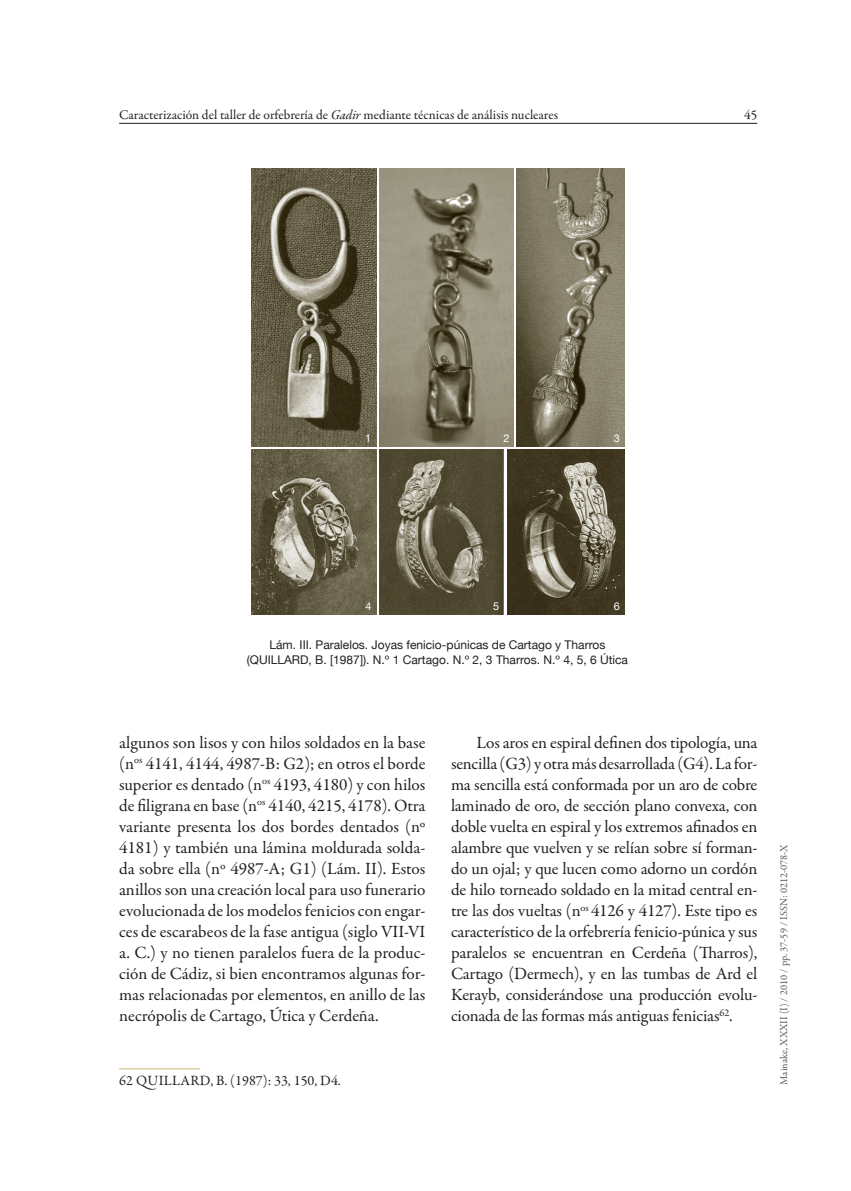
<style>
.page{position:relative;width:851px;height:1191px;background:#fff}
.page>*{position:absolute;margin:0;border:0;box-sizing:border-box;transform-origin:0 0}
.t1{font:17.25px/21px "Garamond Premr Pro";letter-spacing:-.01em;color:#231f20;text-align:justify}
.t2{font:14.25px "Garamond Premr Pro";color:#231f20}
.t3{font:13.5px "Garamond Premr Pro";color:#231f20}
.t4{font:12px/15px "Helvetica Neue";color:#231f20;text-align:center}
.t5{font:10.8px "Helvetica Neue";color:#fff}
.t6{font:10.5px "Garamond Premr Pro";color:#57585a}
.s1{font-style:italic}
</style>
<div class="page">
<hr style="left:119px;top:123px;width:638px;height:1px;background:#231f20">
<img style="left:252px;top:168px;width:124px;height:279px">
<img style="left:379px;top:168px;width:134px;height:279px">
<img style="left:516px;top:168px;width:108px;height:279px">
<img style="left:252px;top:450px;width:124px;height:164px">
<img style="left:380px;top:450px;width:123px;height:164px">
<img style="left:507px;top:450px;width:117px;height:164px">
<hr style="left:119px;top:1068px;width:81px;height:1px;background:#ccb576">
<p class="t3" style="left:119px;top:107px;width:440px">Caracterización del taller de orfebrería de <span class="s1">Gadir</span> mediante técnicas de análisis nucleares</p>
<p class="t3" style="left:744px;top:107px;width:15px">45</p>
<p class="t5" style="left:365px;top:431px;width:8px">1</p>
<p class="t5" style="left:503px;top:431px;width:8px">2</p>
<p class="t5" style="left:613px;top:431px;width:8px">3</p>
<p class="t5" style="left:365px;top:600px;width:8px">4</p>
<p class="t5" style="left:493px;top:600px;width:8px">5</p>
<p class="t5" style="left:613px;top:600px;width:8px">6</p>
<p class="t4" style="left:247px;top:636px;width:383px">Lám. III. Paralelos. Joyas fenicio-púnicas de Cartago y Tharros (QUILLARD, B. [1987]). N.º 1 Cartago. N.º 2, 3 Tharros. N.º 4, 5, 6 Útica</p>
<p class="t1" style="left:119px;top:732px;width:308px">algunos son lisos y con hilos soldados en la base (n<sup>os</sup> 4141, 4144, 4987-B: G2); en otros el borde superior es dentado (n<sup>os</sup> 4193, 4180) y con hilos de filigrana en base (n<sup>os</sup> 4140, 4215, 4178). Otra variante presenta los dos bordes dentados (nº 4181) y también una lámina moldurada solda&shy;da sobre ella (nº 4987-A; G1) (Lám. II). Estos anillos son una creación local para uso funerario evolucionada de los modelos fenicios con engar&shy;ces de escarabeos de la fase antigua (siglo VII-VI a. C.) y no tienen paralelos fuera de la produc&shy;ción de Cádiz, si bien encontramos algunas for&shy;mas relacionadas por elementos, en anillo de las necrópolis de Cartago, Útica y Cerdeña.</p>
<p class="t2" style="left:119px;top:1071px;width:39px">62 Quillard</p>
<p class="t2" style="left:210px;top:1071px;width:132px">, B. (1987): 33, 150, D4.</p>
<p class="t1" style="left:451px;top:732px;width:308px;text-indent:26px">Los aros en espiral definen dos tipología, una sencilla (G3) y otra más desarrollada (G4). La for&shy;ma sencilla está conformada por un aro de cobre laminado de oro, de sección plano convexa, con doble vuelta en espiral y los extremos afinados en alambre que vuelven y se relían sobre sí forman&shy;do un ojal; y que lucen como adorno un cordón de hilo torneado soldado en la mitad central en&shy;tre las dos vueltas (n<sup>os</sup> 4126 y 4127). Este tipo es característico de la orfebrería fenicio-púnica y sus paralelos se encuentran en Cerdeña (Tharros), Cartago (Dermech), y en las tumbas de Ard el Kerayb, considerándose una producción evolu&shy;cionada de las formas más antiguas fenicias<sup>62</sup>.</p>
<p class="t6" style="left:777px;top:1084px;width:242px;rotate:-90deg">Mainake, XXXII (I) / 2010 / pp. 37-59 / ISSN: 0212-078-X</p>
</div>
